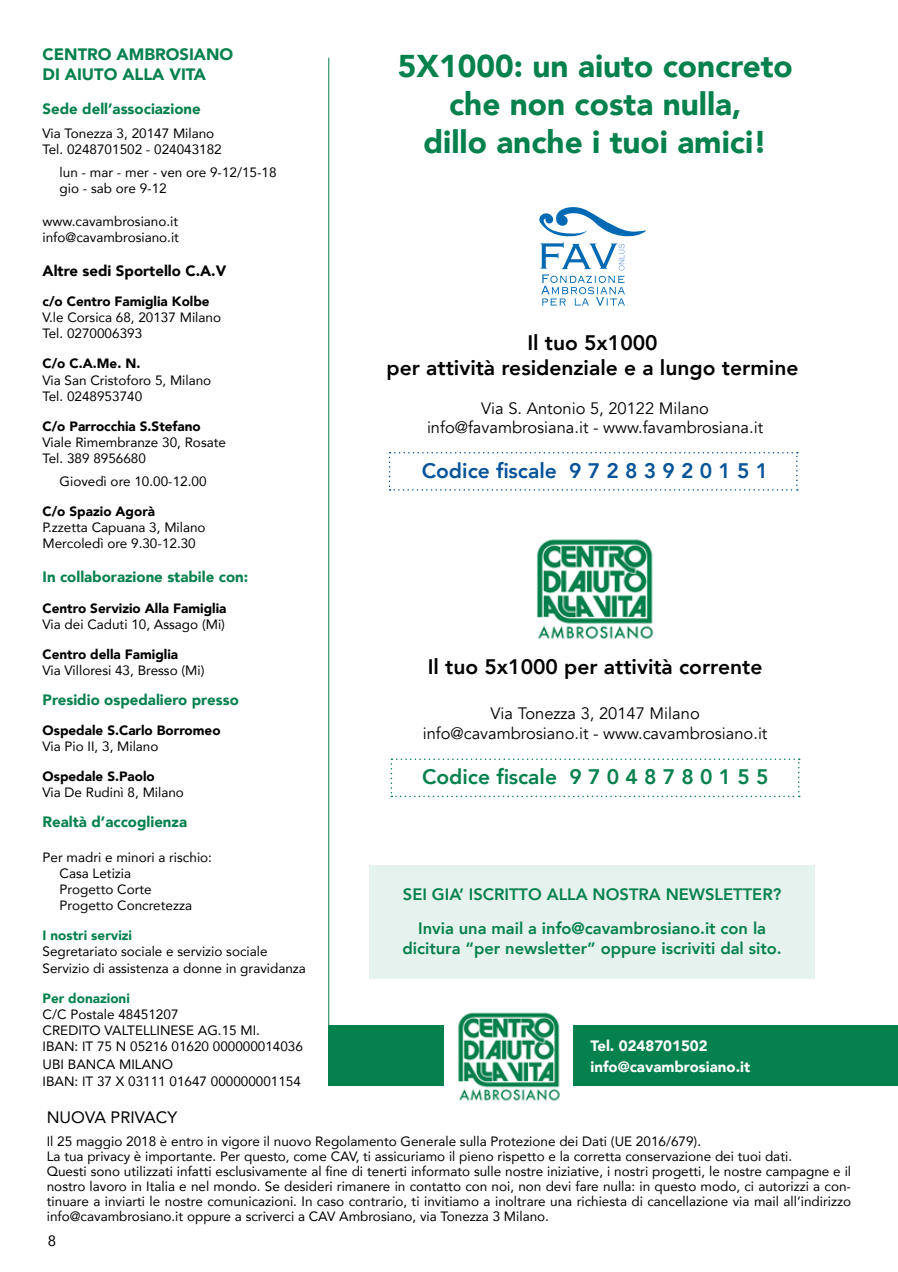
<style>
.page{position:relative;width:898px;height:1272px;background:#fff}
.page>*{position:absolute;margin:0;border:0;box-sizing:border-box;transform-origin:0 0}
.t1{font:900 31.5px/37.8px "Avenir";color:#05814d;text-align:center}
.t2{font:800 21px/25.2px "Avenir";color:#000;text-align:center}
.t3{font:800 21px "Avenir";color:#065398}
.t4{font:800 21px "Avenir";color:#05814d}
.t5{font:16.5px/19.8px "Avenir";color:#000;text-align:center}
.t6{font:800 16.5px/34.5px "Avenir";color:#05814d;text-align:center}
.t7{font:900 16.5px/19.8px "Avenir";color:#05814d}
.t8{font:16.5px "Avenir";color:#000}
.t9{font:900 15px "Avenir";color:#05814d}
.t10{font:900 15px/21px "Avenir";color:#fff}
.t11{font:900 15px "Avenir";color:#000}
.t12{font:15px "Avenir";color:#000}
.t13{font:13.5px/16.2px "Avenir";color:#000}
.t14{font:900 13.5px "Avenir";color:#000}
.t15{font:900 13.5px "Avenir";color:#05814d}
</style>
<div class="page">
<hr style="left:328px;top:58px;width:1px;height:982px;background:#05814d">
<div style="left:328px;top:1025px;width:569px;height:61px;background:#05814d"></div>
<svg style="left:388px;top:452px;width:409px;height:38px"></svg>
<svg style="left:390px;top:758px;width:409px;height:39px"></svg>
<img style="left:536px;top:539px;width:118px;height:100px">
<svg style="left:539px;top:207px;width:107px;height:99px"></svg>
<div style="left:444px;top:1001px;width:129px;height:119px;background:#fff"></div>
<img style="left:458px;top:1012px;width:102px;height:89px">
<div style="left:369px;top:864px;width:445px;height:114px;background:#e6f2ed"></div>
<p class="t7" style="left:43px;top:44px;width:192px">CENTRO AMBROSIANO<br>DI AIUTO ALLA VITA</p>
<p class="t9" style="left:43px;top:96px;width:160px">Sede dell’associazione</p>
<p class="t13" style="left:43px;top:125px;width:181px">Via Tonezza 3, 20147 Milano<br>Tel. 0248701502 - 024043182</p>
<p class="t13" style="left:60px;top:164px;width:218px">lun - mar - mer - ven ore 9-12/15-18 gio - sab ore 9-12</p>
<p class="t13" style="left:43px;top:212px;width:138px">www.cavambrosiano.it info@cavambrosiano.it</p>
<p class="t11" style="left:43px;top:258px;width:185px">Altre sedi Sportello C.A.V</p>
<p class="t14" style="left:43px;top:290px;width:168px">c/o Centro Famiglia Kolbe</p>
<p class="t13" style="left:43px;top:309px;width:180px">V.le Corsica 68, 20137 Milano<br>Tel. 0270006393</p>
<p class="t14" style="left:43px;top:352px;width:99px">C/o C.A.Me. N.</p>
<p class="t13" style="left:43px;top:371px;width:170px">Via San Cristoforo 5, Milano<br>Tel. 0248953740</p>
<p class="t14" style="left:43px;top:414px;width:160px">C/o Parrocchia S.Stefano</p>
<p class="t13" style="left:43px;top:434px;width:185px">Viale Rimembranze 30, Rosate<br>Tel. 389 8956680</p>
<p class="t13" style="left:60px;top:472px;width:148px">Giovedì ore 10.00-12.00</p>
<p class="t14" style="left:43px;top:499px;width:114px">C/o Spazio Agorà</p>
<p class="t13" style="left:43px;top:519px;width:164px">P.zzetta Capuana 3, Milano<br>Mercoledì ore 9.30-12.30</p>
<p class="t9" style="left:43px;top:564px;width:207px">In collaborazione stabile con:</p>
<p class="t14" style="left:43px;top:596px;width:185px">Centro Servizio Alla Famiglia</p>
<p class="t13" style="left:43px;top:615px;width:184px">Via dei Caduti 10, Assago (Mi)</p>
<p class="t14" style="left:43px;top:642px;width:137px">Centro della Famiglia</p>
<p class="t13" style="left:43px;top:661px;width:163px">Via Villoresi 43, Bresso (Mi)</p>
<p class="t9" style="left:43px;top:687px;width:198px">Presidio ospedaliero presso</p>
<p class="t14" style="left:43px;top:718px;width:179px">Ospedale S.Carlo Borromeo</p>
<p class="t13" style="left:43px;top:738px;width:117px">Via Pio II, 3, Milano</p>
<p class="t14" style="left:43px;top:765px;width:114px">Ospedale S.Paolo</p>
<p class="t13" style="left:43px;top:784px;width:143px">Via De Rudinì 8, Milano</p>
<p class="t9" style="left:43px;top:809px;width:146px">Realtà d’accoglienza</p>
<p class="t13" style="left:60px;top:848px;width:154px;text-indent:-17px">Per madri e minori a rischio:<br>Casa Letizia<br>Progetto Corte<br>Progetto Concretezza</p>
<p class="t15" style="left:43px;top:924px;width:91px">I nostri servizi</p>
<p class="t13" style="left:43px;top:943px;width:265px">Segretariato sociale e servizio sociale<br>Servizio di assistenza a donne in gravidanza</p>
<p class="t15" style="left:43px;top:986px;width:89px">Per donazioni</p>
<p class="t13" style="left:43px;top:1005px;width:262px">C/C Postale 48451207<br>CREDITO VALTELLINESE AG.15 MI.<br>IBAN: IT 75 N 05216 01620 000000014036</p>
<p class="t13" style="left:43px;top:1056px;width:260px">UBI BANCA MILANO<br>IBAN: IT 37 X 03111 01647 000000001154</p>
<p class="t8" style="left:47px;top:1104px;width:132px">NUOVA PRIVACY</p>
<h1 class="t1" style="left:397px;top:46px;width:396px">5X1000: un aiuto concreto che non costa nulla,<br>dillo anche i tuoi amici!</h1>
<h2 class="t2" style="left:386px;top:330px;width:413px">Il tuo 5x1000<br>per attività residenziale e a lungo termine</h2>
<p class="t5" style="left:427px;top:398px;width:337px">Via S. Antonio 5, 20122 Milano info@favambrosiana.it - www.favambrosiana.it</p>
<h2 class="t3" style="left:421px;top:455px;width:348px">Codice fiscale 9 7 2 8 3 9 2 0 1 5 1</h2>
<h2 class="t2" style="left:427px;top:654px;width:336px">Il tuo 5x1000 per attività corrente</h2>
<p class="t5" style="left:422px;top:703px;width:346px">Via Tonezza 3, 20147 Milano info@cavambrosiano.it - www.cavambrosiano.it</p>
<h2 class="t4" style="left:422px;top:760px;width:348px">Codice fiscale 9 7 0 4 8 7 8 0 1 5 5</h2>
<p class="t6" style="left:403px;top:876px;width:380px">SEI GIA’ ISCRITTO ALLA NOSTRA NEWSLETTER?<br>Invia una mail a info@cavambrosiano.it con la</p>
<p class="t6" style="left:402px;top:930px;width:381px">dicitura “per newsletter” oppure iscriviti dal sito.</p>
<p class="t10" style="left:590px;top:1034px;width:161px">Tel. 0248701502 info@cavambrosiano.it</p>
<p class="t13" style="left:47px;top:1133px;width:805px;line-height:15px">Il 25 maggio 2018 è entro in vigore il nuovo Regolamento Generale sulla Protezione dei Dati (UE 2016/679).<br>La tua privacy è importante. Per questo, come CAV, ti assicuriamo il pieno rispetto e la corretta conservazione dei tuoi dati.<br>Questi sono utilizzati infatti esclusivamente al fine di tenerti informato sulle nostre iniziative, i nostri progetti, le nostre campagne e il nostro lavoro in Italia e nel mondo. Se desideri rimanere in contatto con noi, non devi fare nulla: in questo modo, ci autorizzi a con&shy;tinuare a inviarti le nostre comunicazioni. In caso contrario, ti invitiamo a inoltrare una richiesta di cancellazione via mail all’indirizzo info@cavambrosiano.it oppure a scriverci a CAV Ambrosiano, via Tonezza 3 Milano.</p>
<p class="t12" style="left:48px;top:1228px;width:10px">8</p>
</div>
